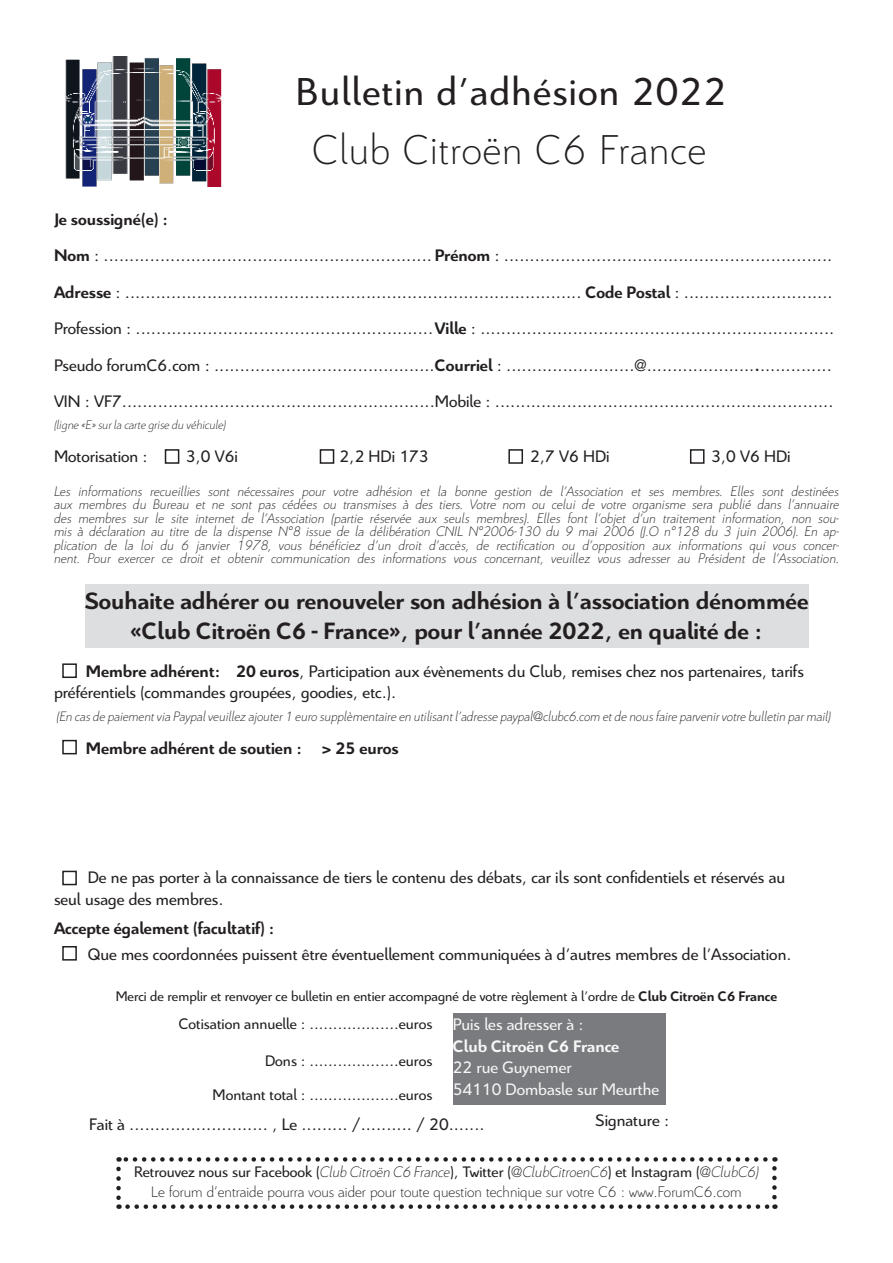
<style>
.page{position:relative;width:893px;height:1263px;background:#fff}
.page>*{position:absolute;margin:0;border:0;box-sizing:border-box;transform-origin:0 0}
.t1{font:300 45px "Citroen";letter-spacing:.02em;color:#231f20}
.t2{font:42px "Citroen";letter-spacing:.03em;color:#231f20}
.t3{font:700 25.5px/30.6px "Citroen";color:#231f20;text-align:center}
.t4{font:18px/21.6px "Citroen";color:#231f20}
.t5{font:700 18px "Citroen";color:#231f20}
.t6{font:18px/21.6px "Citroen";color:#f7f7f8}
.t7{font:300 16.5px/19.8px "Citroen";color:#231f20;text-align:center}
.t8{font:16.5px "Citroen";color:#231f20}
.t9{font:italic 300 15px/13.5px "Citroen";letter-spacing:.005em;color:#231f20;text-align:justify}
.t10{font:15px "Citroen";color:#231f20}
.t11{font:italic 300 14.7px "Citroen";color:#231f20}
.t12{font:italic 300 13.5px "Citroen";color:#231f20}
.s1{font-weight:700}
.s2{font-weight:400}
.s3{font-style:italic}
</style>
<div class="page">
<img style="left:65px;top:56px;width:157px;height:131px">
<div style="left:85px;top:584px;width:723px;height:64px;background:#dddee0"></div>
<div style="left:453px;top:1013px;width:212px;height:91px;background:#797b7e"></div>
<svg style="left:116px;top:1169px;width:5px;height:40px"></svg>
<svg style="left:128px;top:1204px;width:647px;height:5px"></svg>
<svg style="left:772px;top:1157px;width:5px;height:40px"></svg>
<svg style="left:119px;top:1157px;width:646px;height:5px"></svg>
<div style="left:62px;top:663px;width:15px;height:15px;border:2px solid #231f20"></div>
<div style="left:62px;top:740px;width:15px;height:14px;border:2px solid #231f20"></div>
<div style="left:62px;top:871px;width:15px;height:14px;border:2px solid #231f20"></div>
<div style="left:62px;top:946px;width:15px;height:14px;border:2px solid #231f20"></div>
<div style="left:165px;top:449px;width:14px;height:15px;border:2px solid #231f20"></div>
<div style="left:320px;top:449px;width:14px;height:15px;border:2px solid #231f20"></div>
<div style="left:508px;top:449px;width:15px;height:15px;border:2px solid #231f20"></div>
<div style="left:690px;top:449px;width:14px;height:15px;border:2px solid #231f20"></div>
<p class="t2" style="left:296px;top:64px;width:432px">Bulletin d’adhésion 2022</p>
<p class="t1" style="left:312px;top:119px;width:395px">Club Citroën C6 France</p>
<p class="t5" style="left:54px;top:206px;width:116px">Je soussigné(e) :</p>
<p class="t4" style="left:54px;top:244px;width:780px"><span class="s1">Nom</span> : ................................................................ <span class="s1">Prénom</span> : ................................................................</p>
<p class="t4" style="left:54px;top:280px;width:780px"><span class="s1">Adresse</span> : ......................................................................................... <span class="s1">Code Postal</span> : .............................</p>
<p class="t4" style="left:54px;top:317px;width:782px">Profession : ..........................................................<span class="s1">Ville</span> : .....................................................................</p>
<p class="t4" style="left:54px;top:353px;width:779px">Pseudo forumC6.com : ...........................................<span class="s1">Courriel</span> : .........................@.....................<span class="s1">.</span>..............</p>
<p class="t4" style="left:54px;top:390px;width:781px">VIN : VF7.............................................................Mobile : ..................................................................</p>
<p class="t12" style="left:54px;top:415px;width:174px">(ligne «E» sur la carte grise du véhicule)</p>
<p class="t4" style="left:54px;top:444px;width:95px">Motorisation :</p>
<p class="t4" style="left:186px;top:444px;width:54px">3,0 V6i</p>
<p class="t4" style="left:340px;top:444px;width:90px">2,2 HDi 173</p>
<p class="t4" style="left:530px;top:444px;width:81px">2,7 V6 HDi</p>
<p class="t4" style="left:711px;top:444px;width:81px">3,0 V6 HDi</p>
<p class="t9" style="left:54px;top:484px;width:786px">Les informations recueillies sont nécessaires pour votre adhésion et la bonne gestion de l’Association et ses membres. Elles sont destinées aux membres du Bureau et ne sont pas cédées ou transmises à des tiers. Votre nom ou celui de votre organisme sera publié dans l’annuaire des membres sur le site internet de l’Association (partie réservée aux seuls membres). Elles font l’objet d’un traitement information, non sou&shy;mis à déclaration au titre de la dispense N°8 issue de la délibération CNIL N°2006-130 du 9 mai 2006 (J.O n°128 du 3 juin 2006). En ap&shy;plication de la loi du 6 janvier 1978, vous bénéficiez d’un droit d’accès, de rectification ou d’opposition aux informations qui vous concer&shy;nent. Pour exercer ce droit et obtenir communication des informations vous concernant, veuillez vous adresser au Président de l’Association.</p>
<p class="t3" style="left:85px;top:584px;width:725px">Souhaite adhérer ou renouveler son adhésion à l’association dénommée «Club Citroën C6 - France», pour l’année 2022, en qualité de :</p>
<p class="t4" style="left:54px;top:659px;width:751px;text-indent:32px"><span class="s1">Membre adhérent: 20 euros</span>, Participation aux évènements du Club, remises chez nos partenaires, tarifs préférentiels (commandes groupées, goodies, etc.).</p>
<p class="t5" style="left:86px;top:736px;width:315px">Membre adhérent de soutien : &gt; 25 euros</p>
<p class="t11" style="left:56px;top:706px;width:776px">(En cas de paiement via Paypal veuillez ajouter 1 euro supplèmentaire en utilisant l’adresse paypal@clubc6.com et de nous faire parvenir votre bulletin par mail)</p>
<p class="t4" style="left:88px;top:866px;width:699px">De ne pas porter à la connaissance de tiers le contenu des débats, car ils sont confidentiels et réservés au</p>
<p class="t4" style="left:54px;top:887px;width:171px">seul usage des membres.</p>
<p class="t4" style="left:88px;top:942px;width:705px">Que mes coordonnées puissent être éventuellement communiquées à d’autres membres de l’Association.</p>
<p class="t10" style="left:116px;top:986px;width:663px">Merci de remplir et renvoyer ce bulletin en entier accompagné de votre règlement à l’ordre de <span class="s1">Club Citroën C6 France</span></p>
<p class="t8" style="left:179px;top:1012px;width:255px">Cotisation annuelle : ...................euros</p>
<p class="t5" style="left:54px;top:915px;width:222px">Accepte également (facultatif) :</p>
<p class="t6" style="left:453px;top:1013px;width:208px">Puis les adresser à :<br><span class="s1">Club Citroën C6 France<br></span>22 rue Guynemer<br>54110 Dombasle sur Meurthe</p>
<p class="t4" style="left:595px;top:1109px;width:75px">Signature :</p>
<p class="t7" style="left:134px;top:1161px;width:626px"><span class="s2">Retrouvez nous sur Facebook (</span><span class="s3">Club Citroën C6 France</span><span class="s2">), Twitter (</span><span class="s3">@ClubCitroenC6</span><span class="s2">) et Instagram (</span><span class="s3">@ClubC6)<br></span>Le forum d’entraide pourra vous aider pour toute question technique sur votre C6 : www.ForumC6.com</p>
<p class="t8" style="left:265px;top:1049px;width:169px">Dons : ...................euros</p>
<p class="t8" style="left:213px;top:1083px;width:221px">Montant total : ...................euros</p>
<p class="t4" style="left:89px;top:1113px;width:397px">Fait à ........................... , Le ......... /.......... / 20.......</p>
</div>
